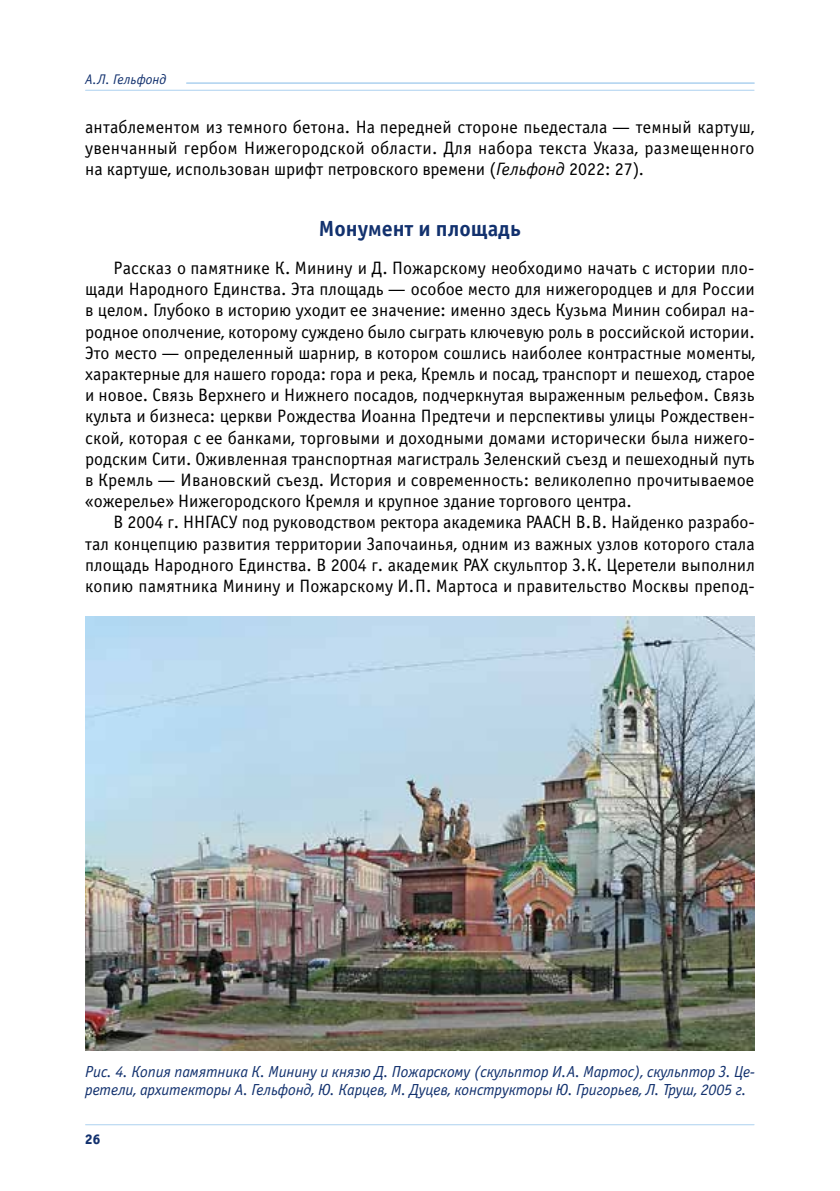
<style>
.page{position:relative;width:840px;height:1191px;background:#fff}
.page>*{position:absolute;margin:0;border:0;box-sizing:border-box;transform-origin:0 0}
.t1{font:700 22px "Officina Sans C";color:#12316e}
.t2{font:18px/21.2px "Officina Sans C";color:#000;text-align:justify}
.t3{font:italic 16px/18px "Officina Sans C";letter-spacing:-.01em;color:#12316e}
.t4{font:italic 14px "Officina Sans C";color:#12316e}
.t5{font:14px "Officina Sans Extra Bold C";color:#12316e}
.s1{font-style:italic}
</style>
<div class="page">
<img style="left:86px;top:616px;width:668px;height:434px">
<hr style="left:85px;top:90px;width:668px;height:1px;background:#add1ef">
<hr style="left:187px;top:82px;width:566px;height:2px;background:#add1ef">
<hr style="left:85px;top:1124px;width:668px;height:1px;background:#add1ef">
<p class="t4" style="left:85px;top:72px;width:83px">А. Л. Гельфонд</p>
<p class="t2" style="left:85px;top:116px;width:670px">антаблементом из темного бетона. На передней стороне пьедестала — темный картуш, увенчанный гербом Нижегородской области. Для набора текста Указа, размещенного на картуше, использован шрифт петровского времени (<span class="s1">Гельфонд</span> 2022: 27)<span class="s1">.</span></p>
<p class="t1" style="left:319px;top:216px;width:203px">Монумент и площадь</p>
<p class="t2" style="left:85px;top:258px;width:671px;text-indent:28px">Рассказ о памятнике К. Минину и Д. Пожарскому необходимо начать с истории пло&shy;щади Народного Единства. Эта площадь — особое место для нижегородцев и для России в целом. Глубоко в историю уходит ее значение: именно здесь Кузьма Минин собирал на&shy;родное ополчение, которому суждено было сыграть ключевую роль в российской истории.<br>Это место — определенный шарнир, в котором сошлись наиболее контрастные моменты, характерные для нашего города: гора и река, Кремль и посад, транспорт и пешеход, старое и новое. Связь Верхнего и Нижнего посадов, подчеркнутая выраженным рельефом. Связь культа и бизнеса: церкви Рождества Иоанна Предтечи и перспективы улицы Рождествен&shy;ской, которая с ее банками, торговыми и доходными домами исторически была нижего&shy;родским Сити. Оживленная транспортная магистраль Зеленский съезд и пешеходный путь в Кремль — Ивановский съезд. История и современность: великолепно прочитываемое «ожерелье» Нижегородского Кремля и крупное здание торгового центра.</p>
<p class="t2" style="left:85px;top:512px;width:671px;text-indent:28px">В 2004 г. ННГАСУ под руководством ректора академика РААСН В.В. Найденко разрабо&shy;тал концепцию развития территории Започаинья, одним из важных узлов которого стала площадь Народного Единства. В 2004 г. академик РАХ скульптор З.К. Церетели выполнил копию памятника Минину и Пожарскому И.П. Мартоса и правительство Москвы препод-</p>
<p class="t3" style="left:85px;top:1062px;width:671px">Рис. 4. Копия памятника К. Минину и князю Д. Пожарскому (скульптор И.А. Мартос), скульптор З. Це&shy;ретели, архитекторы А. Гельфонд, Ю. Карцев, М. Дуцев, конструкторы Ю. Григорьев, Л. Труш, 2005 г.</p>
<p class="t5" style="left:85px;top:1130px;width:17px">26</p>
</div>
